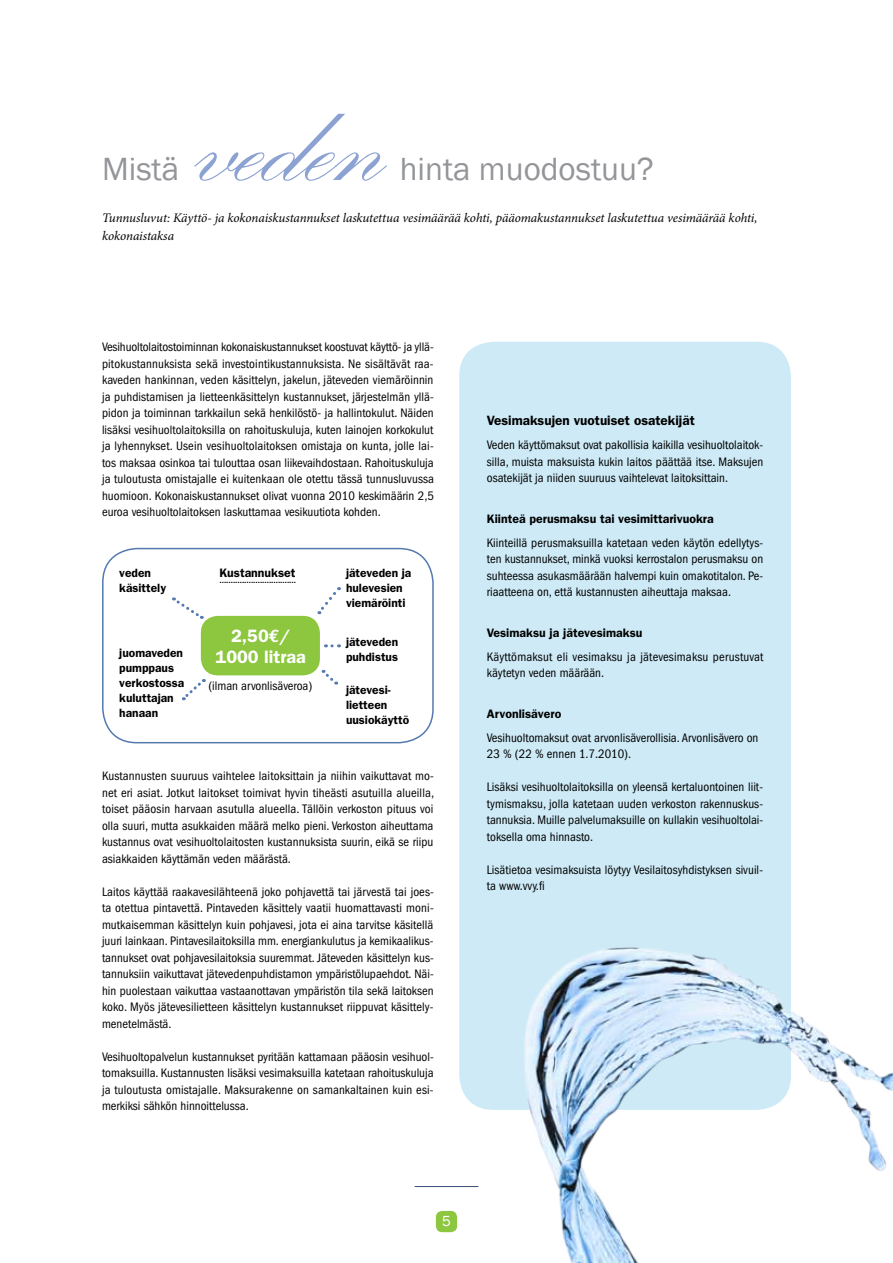
<style>
.page{position:relative;width:893px;height:1263px;background:#fff}
.page>*{position:absolute;margin:0;border:0;box-sizing:border-box;transform-origin:0 0}
.t1{font:700 135px "Kuenstler Script Two";color:#8ca2d3}
.t2{font:33px "Franklin Gothic";color:#939598}
.t3{font:600 18px/21px "Franklin Gothic";color:#fff;text-align:center}
.t4{font:15px "Franklin Gothic";color:#fff}
.t5{font:600 13.5px "Franklin Gothic";color:#000}
.t6{font:italic 13.05px/17.9px "Minion Pro";letter-spacing:-.01em;color:#000}
.t7{font:condensed 12.75px/16.5px "Franklin Gothic";color:#000;text-align:justify}
.t8{font:600 12.3px "Franklin Gothic";color:#000}
.t9{font:600 12px/15px "Franklin Gothic";color:#000}
.t10{font:600 7.5px "Franklin Gothic";color:#000}
.s1{font-family:"Euro Mono";font-weight:700}
</style>
<div class="page">
<div style="left:459px;top:342px;width:332px;height:768px;background:#cdeaf6;border-radius:34px"></div>
<div style="left:436px;top:1211px;width:21px;height:21px;background:#8dc63f;border-radius:6px"></div>
<img style="left:524px;top:947px;width:369px;height:316px">
<div style="left:102px;top:548px;width:332px;height:195px;border:2px solid #5379ae;border-radius:34px"></div>
<div style="left:201px;top:616px;width:119px;height:59px;background:#8dc63f;border-radius:17px"></div>
<svg style="left:173px;top:597px;width:30px;height:22px"></svg>
<svg style="left:317px;top:587px;width:22px;height:27px"></svg>
<svg style="left:323px;top:670px;width:15px;height:15px"></svg>
<svg style="left:181px;top:679px;width:23px;height:22px"></svg>
<hr style="left:415px;top:1186px;width:63px;height:1px;background:#3c4a78">
<h1 class="t1" style="left:188px;top:66px;width:193px">veden</h1>
<h2 class="t2" style="left:102px;top:148px;width:79px">Mistä</h2>
<h2 class="t2" style="left:400px;top:148px;width:255px">hinta muodostuu?</h2>
<p class="t6" style="left:102px;top:209px;width:657px">Tunnusluvut: Käyttö- ja kokonaiskustannukset laskutettua vesimäärää kohti, pääomakustannukset laskutettua vesimäärää kohti, kokonaistaksa</p>
<p class="t7" style="left:102px;top:339px;width:333px">Vesihuoltolaitostoiminnan kokonaiskustannukset koostuvat käyttö- ja yllä&shy;pitokustannuksista sekä investointikustannuksista. Ne sisältävät raa&shy;kaveden hankinnan, veden käsittelyn, jakelun, jäteveden viemäröinnin ja puhdistamisen ja lietteenkäsittelyn kustannukset, järjestelmän yllä&shy;pidon ja toiminnan tarkkailun sekä henkilöstö- ja hallintokulut. Näiden lisäksi vesihuoltolaitoksilla on rahoituskuluja, kuten lainojen korkokulut ja lyhennykset. Usein vesihuoltolaitoksen omistaja on kunta, jolle lai&shy;tos maksaa osinkoa tai tulouttaa osan liikevaihdostaan. Rahoituskuluja ja tuloutusta omistajalle ei kuitenkaan ole otettu tässä tunnusluvussa huomioon. Kokonaiskustannukset olivat vuonna 2010 keskimäärin 2,5 euroa vesihuoltolaitoksen laskuttamaa vesikuutiota kohden.</p>
<p class="t9" style="left:119px;top:565px;width:48px">veden käsittely</p>
<p class="t9" style="left:119px;top:645px;width:67px">juomaveden pumppaus verkostossa kuluttajan hanaan</p>
<p class="t8" style="left:220px;top:565px;width:78px">Kustannukset</p>
<p class="t10" style="left:220px;top:576px;width:78px">..................................</p>
<h3 class="t3" style="left:216px;top:625px;width:92px">2,50<span class="s1">€</span>/<br>1000 litraa</h3>
<p class="t7" style="left:208px;top:678px;width:106px">(ilman arvonlisäveroa)</p>
<p class="t9" style="left:346px;top:565px;width:67px">jäteveden ja hulevesien viemäröinti</p>
<p class="t9" style="left:346px;top:634px;width:54px">jäteveden puhdistus</p>
<p class="t9" style="left:346px;top:682px;width:65px">jätevesi&shy;lietteen uusiokäyttö</p>
<p class="t7" style="left:102px;top:768px;width:334px">Kustannusten suuruus vaihtelee laitoksittain ja niihin vaikuttavat mo&shy;net eri asiat. Jotkut laitokset toimivat hyvin tiheästi asutuilla alueilla, toiset pääosin harvaan asutulla alueella. Tällöin verkoston pituus voi olla suuri, mutta asukkaiden määrä melko pieni. Verkoston aiheuttama kustannus ovat vesihuoltolaitosten kustannuksista suurin, eikä se riipu asiakkaiden käyttämän veden määrästä.</p>
<p class="t7" style="left:102px;top:883px;width:333px">Laitos käyttää raakavesilähteenä joko pohjavettä tai järvestä tai joes&shy;ta otettua pintavettä. Pintaveden käsittely vaatii huomattavasti moni&shy;mutkaisemman käsittelyn kuin pohjavesi, jota ei aina tarvitse käsitellä juuri lainkaan. Pintavesilaitoksilla mm. energiankulutus ja kemikaalikus&shy;tannukset ovat pohjavesilaitoksia suuremmat. Jäteveden käsittelyn kus&shy;tannuksiin vaikuttavat jätevedenpuhdistamon ympäristölupaehdot. Näi&shy;hin puolestaan vaikuttaa vastaanottavan ympäristön tila sekä laitoksen koko. Myös jätevesilietteen käsittelyn kustannukset riippuvat käsittely&shy;menetelmästä.</p>
<p class="t7" style="left:102px;top:1048px;width:333px">Vesihuoltopalvelun kustannukset pyritään kattamaan pääosin vesihuol&shy;tomaksuilla. Kustannusten lisäksi vesimaksuilla katetaan rahoituskuluja ja tuloutusta omistajalle. Maksurakenne on samankaltainen kuin esi&shy;merkiksi sähkön hinnoittelussa.</p>
<p class="t5" style="left:487px;top:413px;width:209px">Vesimaksujen vuotuiset osatekijät</p>
<p class="t7" style="left:487px;top:437px;width:278px">Veden käyttömaksut ovat pakollisia kaikilla vesihuoltolaitok&shy;silla, muista maksuista kukin laitos päättää itse. Maksujen osatekijät ja niiden suuruus vaihtelevat laitoksittain.</p>
<p class="t8" style="left:487px;top:511px;width:228px">Kiinteä perusmaksu tai vesimittarivuokra</p>
<p class="t7" style="left:487px;top:534px;width:278px">Kiinteillä perusmaksuilla katetaan veden käytön edellytys&shy;ten kustannukset, minkä vuoksi kerrostalon perusmaksu on suhteessa asukasmäärään halvempi kuin omakotitalon. Pe&shy;riaatteena on, että kustannusten aiheuttaja maksaa.</p>
<p class="t8" style="left:487px;top:625px;width:157px">Vesimaksu ja jätevesimaksu</p>
<p class="t7" style="left:487px;top:648px;width:278px">Käyttömaksut eli vesimaksu ja jätevesimaksu perustuvat käytetyn veden määrään.</p>
<p class="t8" style="left:487px;top:706px;width:76px">Arvonlisävero</p>
<p class="t7" style="left:487px;top:729px;width:273px">Vesihuoltomaksut ovat arvonlisäverollisia. Arvonlisävero on<br>23 % (22 % ennen 1.7.2010).</p>
<p class="t7" style="left:487px;top:779px;width:278px">Lisäksi vesihuoltolaitoksilla on yleensä kertaluontoinen liit&shy;tymismaksu, jolla katetaan uuden verkoston rakennuskus&shy;tannuksia. Muille palvelumaksuille on kullakin vesihuoltolai&shy;toksella oma hinnasto.</p>
<p class="t7" style="left:487px;top:861px;width:278px">Lisätietoa vesimaksuista löytyy Vesilaitosyhdistyksen sivuil&shy;ta www.vvy.fi</p>
<p class="t4" style="left:442px;top:1212px;width:10px">5</p>
</div>
